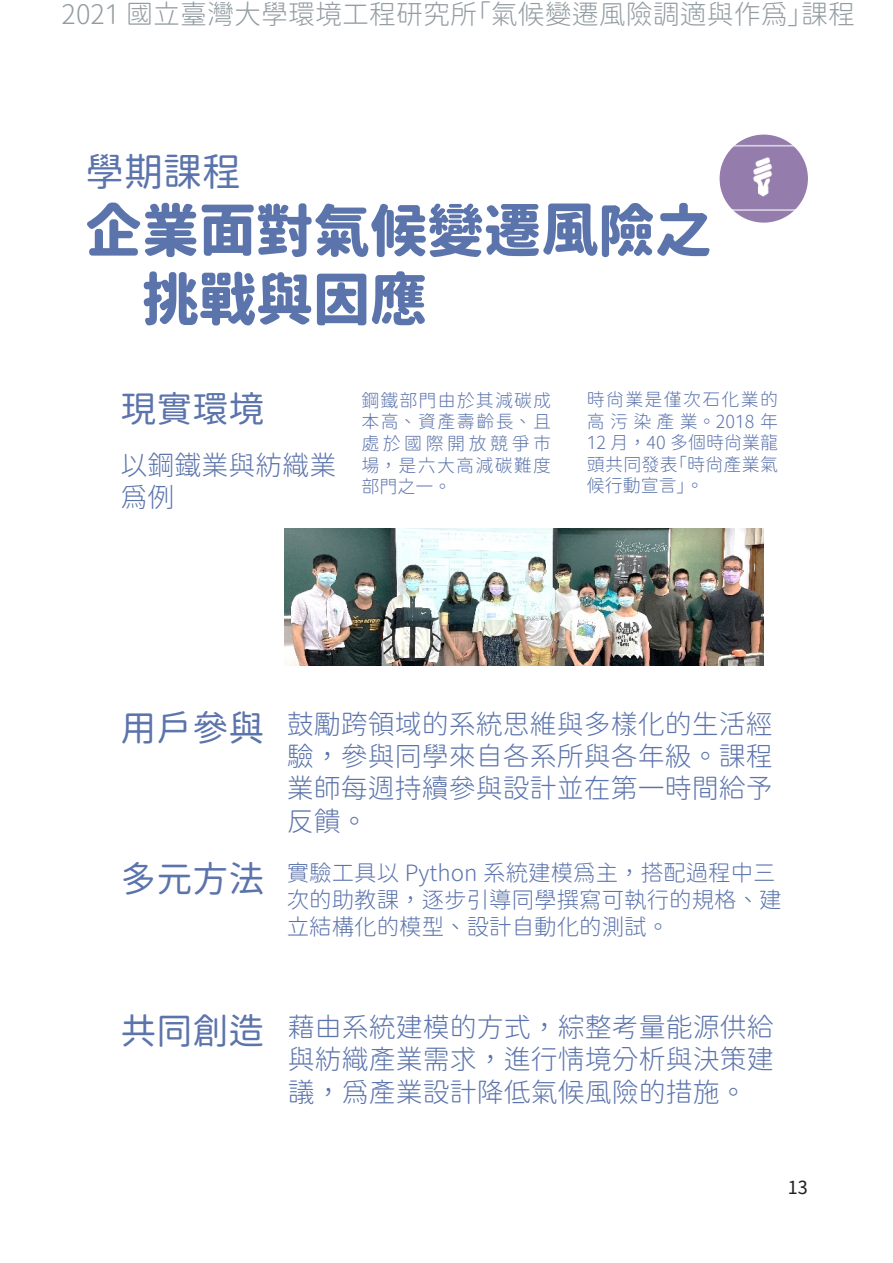
<style>
.page{position:relative;width:893px;height:1263px;background:#fff}
.page>*{position:absolute;margin:0;border:0;box-sizing:border-box;transform-origin:0 0}
.案例標題{font:57px/68.4px "Gen Jyuu Gothic Monospace Heavy";color:#5c74ac}
.案例小標{font:39px "Gen Sen Rounded TW R";color:#5c74ac}
.t1{font:36px "Gen Sen Rounded TW R";color:#5c74ac}
.t2{font:27px/32.4px "Gen Sen Rounded TW L";color:#5c74ac;text-align:justify}
.t3{font:27px "Gen Sen Rounded TW L";color:#929ca1}
.t4{font:22.5px/27px "Gen Sen Rounded TW L";color:#5c74ac}
.t5{font:18px/21.6px "Gen Sen Rounded TW L";letter-spacing:.06em;color:#5c74ac;text-align:justify}
.t6{font:18px "Taipei Sans TC Beta";color:#231f20}
</style>
<div class="page">
<img style="left:720px;top:135px;width:88px;height:88px;border-radius:44px">
<img style="left:284px;top:529px;width:480px;height:137px">
<p class="t3" style="left:62px;top:-1px;width:795px">2021 國立臺灣大學環境工程研究所「氣候變遷風險調適與作為」課程</p>
<p class="案例小標" style="left:85px;top:150px;width:157px">學期課程</p>
<p class="案例標題" style="left:142px;top:195px;width:571px;text-indent:-57px">企業面對氣候變遷風險之挑戰與因應</p>
<p class="t1" style="left:121px;top:388px;width:146px">現實環境</p>
<p class="t2" style="left:121px;top:449px;width:218px">以鋼鐵業與紡織業為例</p>
<p class="t5" style="left:361px;top:390px;width:191px">鋼鐵部門由於其減碳成本高、資產壽齡長、且處於國際開放競爭市場，是六大高減碳難度部門之一。</p>
<p class="t5" style="left:587px;top:389px;width:193px">時尚業是僅次石化業的高污染產業。2018 年12 月，40 多個時尚業龍頭共同發表「時尚產業氣候行動宣言」。</p>
<p class="t1" style="left:121px;top:707px;width:146px">用戶參與</p>
<p class="t1" style="left:121px;top:859px;width:146px">多元方法</p>
<p class="t2" style="left:287px;top:708px;width:487px">鼓勵跨領域的系統思維與多樣化的生活經驗，參與同學來自各系所與各年級。課程業師每週持續參與設計並在第一時間給予反饋。</p>
<p class="t4" style="left:287px;top:860px;width:496px">實驗工具以 Python 系統建模為主，搭配過程中三次的助教課，逐步引導同學撰寫可執行的規格、建立結構化的模型、設計自動化的測試。</p>
<p class="t1" style="left:121px;top:1010px;width:146px">共同創造</p>
<p class="t2" style="left:288px;top:1011px;width:488px">藉由系統建模的方式，綜整考量能源供給與紡織產業需求，進行情境分析與決策建議，為產業設計降低氣候風險的措施。</p>
<p class="t6" style="left:788px;top:1177px;width:21px">13</p>
</div>
